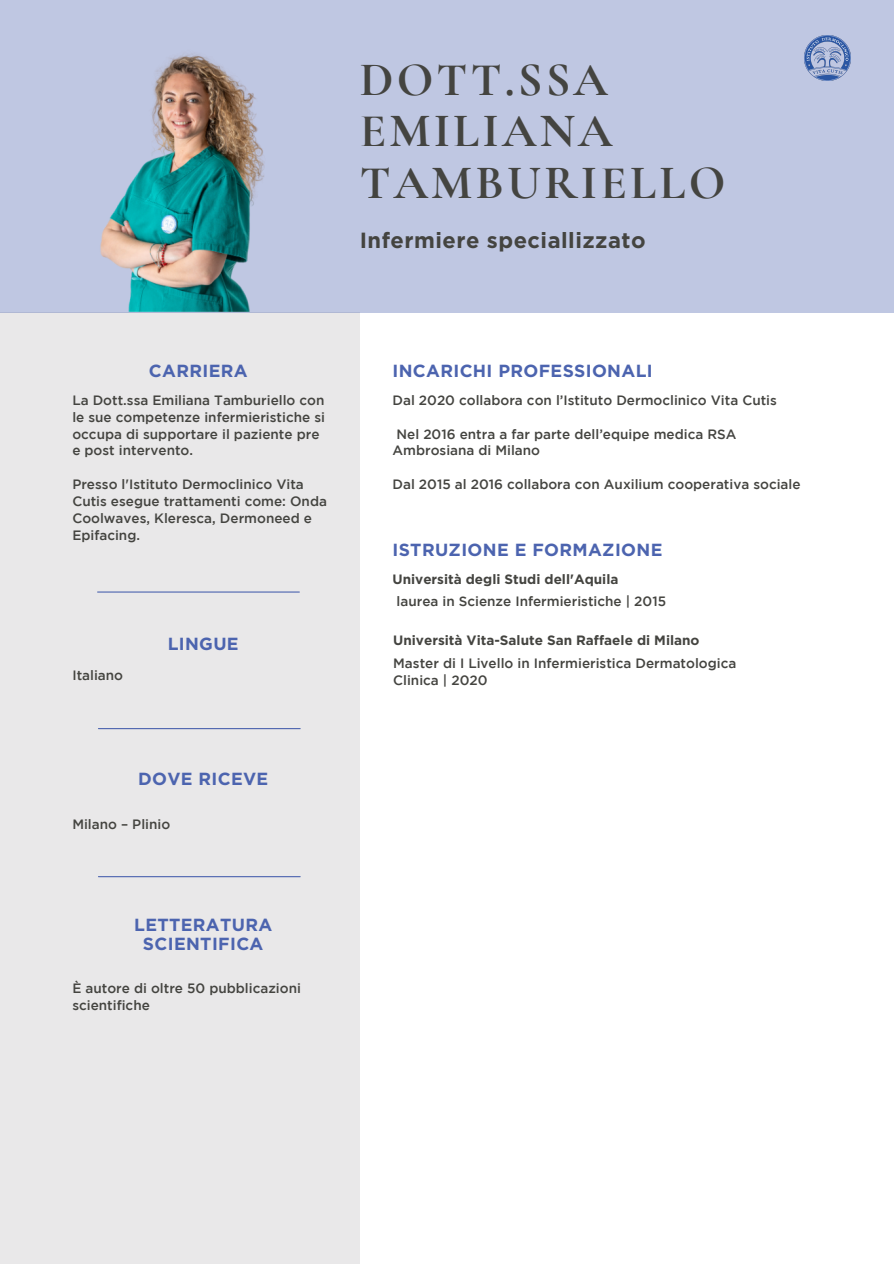
<style>
.page{position:relative;width:894px;height:1264px;background:#fff}
.page>*{position:absolute;margin:0;border:0;box-sizing:border-box;transform-origin:0 0}
.t1{font:700 48px/51.8px "Cormorant Garamond";letter-spacing:.065em;color:#444440}
.t2{font:700 21.9px "Gotham";letter-spacing:.02em;color:#444440}
.t3{font:700 17.55px/19.2px "Gotham";letter-spacing:.02em;color:#4c64af;text-align:center}
.t4{font:500 13.5px/17px "Gotham";color:#444440}
.t5{font:700 13.5px "Gotham";color:#444440}
</style>
<div class="page">
<div style="left:0;top:312px;width:359px;height:951px;background:#e9e8e9"></div>
<div style="left:0;top:0;width:893px;height:312px;background:#bfc7e2"></div>
<hr style="left:98px;top:591px;width:201px;height:1px;background:#4c64af">
<hr style="left:98px;top:728px;width:202px;height:1px;background:#4c64af">
<img style="left:100px;top:53px;width:165px;height:259px">
<img style="left:804px;top:35px;width:45px;height:46px">
<hr style="left:98px;top:876px;width:202px;height:1px;background:#4c64af">
<p class="t1" style="left:359px;top:53px;width:254px">DOTT.SSA<br>EMILIANA</p>
<p class="t1" style="left:359px;top:157px;width:367px">TAMBURIELLO</p>
<p class="t2" style="left:359px;top:227px;width:287px">Infermiere speciallizzato</p>
<p class="t3" style="left:149px;top:360px;width:100px">CARRIERA</p>
<p class="t4" style="left:72px;top:392px;width:254px;text-align:justify">La Dott.ssa Emiliana Tamburiello con le sue competenze infermieristiche si occupa di supportare il paziente pre</p>
<p class="t4" style="left:72px;top:443px;width:122px">e post intervento.</p>
<p class="t4" style="left:72px;top:477px;width:256px">Presso l'Istituto Dermoclinico Vita<br>Cutis esegue trattamenti come: Onda<br>Coolwaves, Kleresca, Dermoneed e<br>Epifacing.</p>
<p class="t4" style="left:72px;top:667px;width:52px">Italiano</p>
<p class="t3" style="left:168px;top:634px;width:72px">LINGUE</p>
<p class="t3" style="left:138px;top:769px;width:132px">DOVE RICEVE</p>
<p class="t4" style="left:72px;top:817px;width:99px">Milano – Plinio</p>
<p class="t3" style="left:134px;top:915px;width:140px">LETTERATURA<br>SCIENTIFICA</p>
<p class="t4" style="left:72px;top:980px;width:230px">È autore di oltre 50 pubblicazioni scientifiche</p>
<p class="t3" style="left:392px;top:360px;width:262px">INCARICHI PROFESSIONALI</p>
<p class="t4" style="left:392px;top:392px;width:386px">Dal 2020 collabora con l’Istituto Dermoclinico Vita Cutis</p>
<p class="t4" style="left:392px;top:426px;width:345px">Nel 2016 entra a far parte dell’equipe medica RSA<br>Ambrosiana di Milano</p>
<p class="t4" style="left:392px;top:477px;width:409px">Dal 2015 al 2016 collabora con Auxilium cooperativa sociale</p>
<p class="t3" style="left:392px;top:540px;width:271px">ISTRUZIONE E FORMAZIONE</p>
<p class="t4" style="left:396px;top:594px;width:271px">laurea in Scienze Infermieristiche | 2015</p>
<p class="t5" style="left:392px;top:571px;width:227px">Università degli Studi dell'Aquila</p>
<p class="t5" style="left:393px;top:632px;width:308px">Università Vita-Salute San Raffaele di Milano</p>
<p class="t4" style="left:393px;top:655px;width:344px">Master di I Livello in Infermieristica Dermatologica<br>Clinica | 2020</p>
</div>
